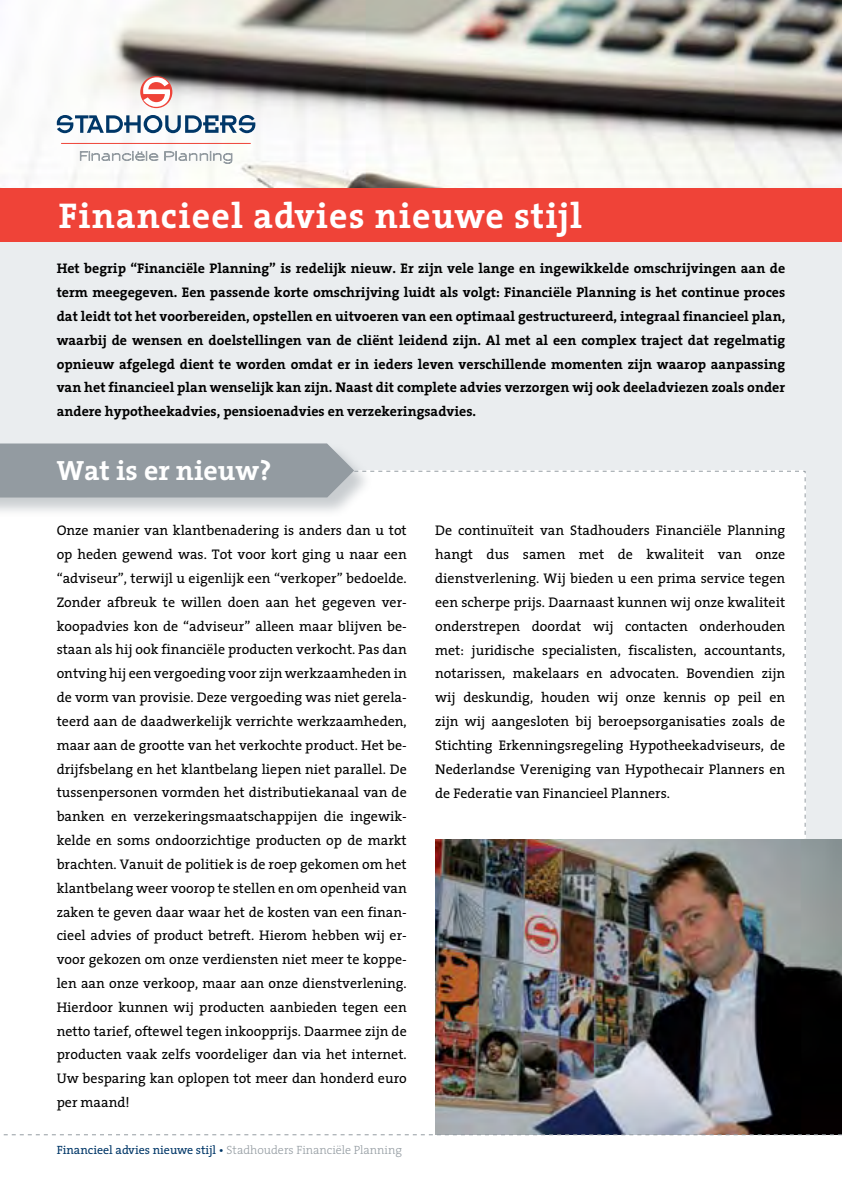
<style>
.page{position:relative;width:842px;height:1191px;background:#fff}
.page>*{position:absolute;margin:0;border:0;box-sizing:border-box;transform-origin:0 0}
.t1{font:700 36px "The Serif";letter-spacing:.03em;color:#fff}
.t2{font:700 28px "The Serif";color:#fff}
.t3{font:14px/23.8px "The Serif";color:#000;text-align:justify}
.t4{font:700 14px/23.8px "The Serif";color:#000;text-align:justify}
.t5{font:300 12px "The Serif";color:#939ba1}
.s1{font-weight:400;color:#003768}
</style>
<div class="page">
<div style="left:0;top:232px;width:842px;height:804px;background:#eaedef"></div>
<img style="left:0;top:0;width:842px;height:188px">
<div style="left:0;top:188px;width:842px;height:54px;background:#ef4338"></div>
<hr style="left:61px;top:143px;width:190px;height:1px;background:#ef4338">
<svg style="left:80px;top:151px;width:78px;height:10px"></svg>
<svg style="left:165px;top:151px;width:67px;height:13px"></svg>
<svg style="left:57px;top:115px;width:198px;height:18px"></svg>
<svg style="left:140px;top:76px;width:32px;height:32px"></svg>
<svg style="left:143px;top:77px;width:27px;height:30px"></svg>
<svg style="left:0;top:443px;width:806px;height:593px;background:#f8f9f9"></svg>
<hr style="left:841px;top:29px;width:1px;height:76px;background:#939ba1;opacity:.5">
<img style="left:435px;top:839px;width:407px;height:295px">
<svg style="left:3px;top:1134px;width:839px;height:1px"></svg>
<h1 class="t1" style="left:59px;top:186px;width:525px">Financieel advies nieuwe stijl</h1>
<p class="t4" style="left:57px;top:256px;width:730px">Het begrip “Financiële Planning” is redelijk nieuw. Er zijn vele lange en ingewikkelde omschrijvingen aan de term meegegeven. Een passende korte omschrijving luidt als volgt: Financiële Planning is het continue proces dat leidt tot het voorbereiden, opstellen en uitvoeren van een optimaal gestructureerd, integraal financieel plan, waarbij de wensen en doelstellingen van de cliënt leidend zijn. Al met al een complex traject dat regelmatig opnieuw afgelegd dient te worden omdat er in ieders leven verschillende momenten zijn waarop aanpassing van het financieel plan wenselijk kan zijn. Naast dit complete advies verzorgen wij ook deeladviezen zoals onder andere hypotheekadvies, pensioenadvies en verzekeringsadvies.</p>
<h2 class="t2" style="left:57px;top:447px;width:216px">Wat is er nieuw?</h2>
<p class="t3" style="left:57px;top:518px;width:352px">Onze manier van klantbenadering is anders dan u tot op heden gewend was. Tot voor kort ging u naar een “adviseur”, terwijl u eigenlijk een “verkoper” bedoelde.<br>Zonder afbreuk te willen doen aan het gegeven ver&shy;koopadvies kon de “adviseur” alleen maar blijven be&shy;staan als hij ook financiële producten verkocht. Pas dan ontving hij een vergoeding voor zijn werkzaamheden in de vorm van provisie. Deze vergoeding was niet gerela&shy;teerd aan de daadwerkelijk verrichte werkzaamheden, maar aan de grootte van het verkochte product. Het be&shy;drijfsbelang en het klantbelang liepen niet parallel. De tussenpersonen vormden het distributiekanaal van de banken en verzekeringsmaatschappijen die ingewik&shy;kelde en soms ondoorzichtige producten op de markt brachten. Vanuit de politiek is de roep gekomen om het klantbelang weer voorop te stellen en om openheid van zaken te geven daar waar het de kosten van een finan&shy;cieel advies of product betreft. Hierom hebben wij er&shy;voor gekozen om onze verdiensten niet meer te koppe&shy;len aan onze verkoop, maar aan onze dienstverlening.<br>Hierdoor kunnen wij producten aanbieden tegen een netto tarief, oftewel tegen inkoopprijs. Daarmee zijn de producten vaak zelfs voordeliger dan via het internet.<br>Uw besparing kan oplopen tot meer dan honderd euro per maand!</p>
<p class="t3" style="left:435px;top:518px;width:352px">De continuïteit van Stadhouders Financiële Planning hangt dus samen met de kwaliteit van onze dienstverlening. Wij bieden u een prima service tegen een scherpe prijs. Daarnaast kunnen wij onze kwaliteit onderstrepen doordat wij contacten onderhouden met: juridische specialisten, fiscalisten, accountants, notarissen, makelaars en advocaten. Bovendien zijn wij deskundig, houden wij onze kennis op peil en zijn wij aangesloten bij beroepsorganisaties zoals de Stichting Erkenningsregeling Hypotheekadviseurs, de Nederlandse Vereniging van Hypothecair Planners en de Federatie van Financieel Planners.</p>
<p class="t5" style="left:57px;top:1140px;width:347px"><span class="s1">Financieel advies nieuwe stijl •</span> Stadhouders Financiële Planning</p>
</div>
